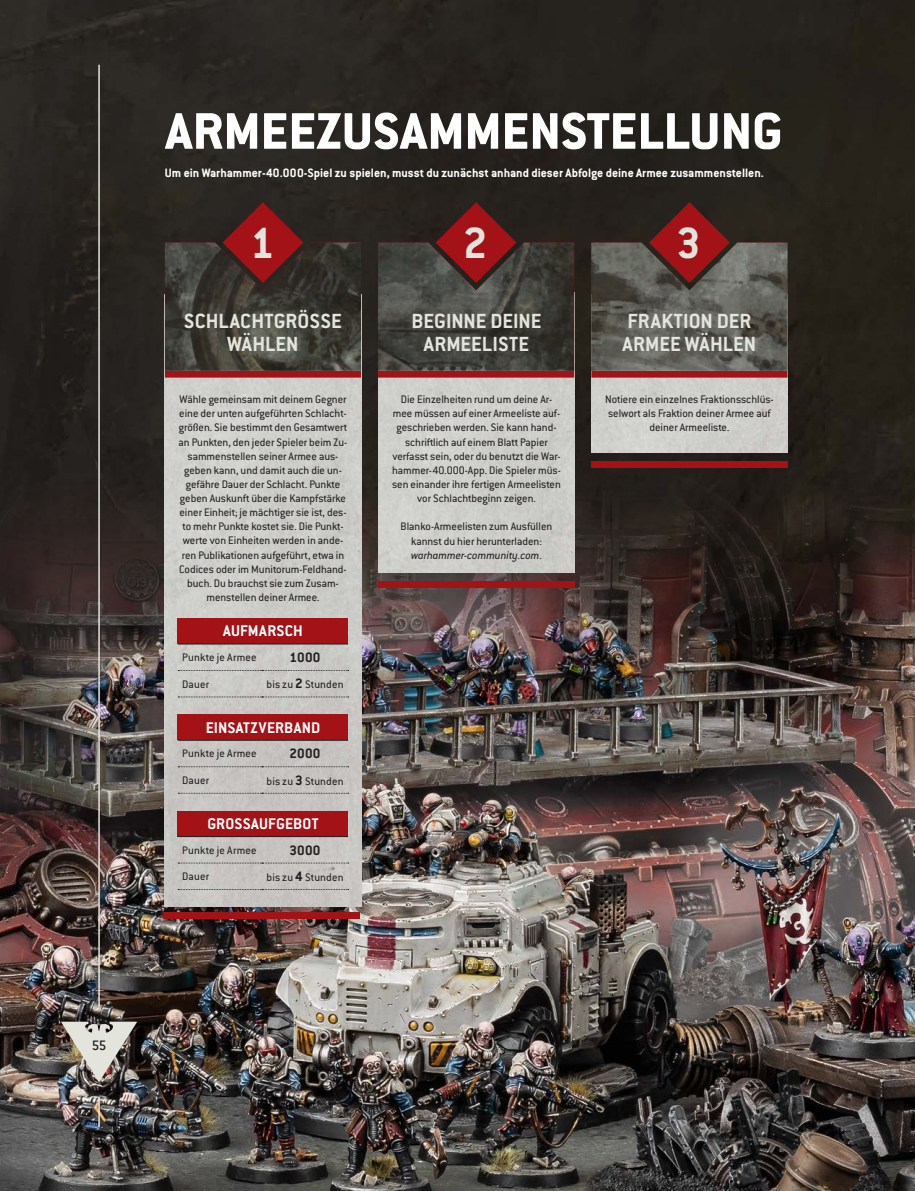
<style>
.page{position:relative;width:915px;height:1191px;background:#fff}
.page>*{position:absolute;margin:0;border:0;box-sizing:border-box;transform-origin:0 0}
.R1_1_Rules_Header_1{font:800 56.4px "Conduit ITC Std";color:#fff}
.Phase__Number_Large{font:700 48px "Conduit ITC Std";color:#e3e4dc}
.R1_4_Rules_Header_4{font:700 22.5px/22.5px "Conduit ITC Std";color:#e3e4dc;text-align:center}
.R3_1_Rules_Table_Hea{font:700 16.95px "Conduit ITC Std";letter-spacing:.01em;color:#fff}
.R3_3_Rules_Table_Bod{font:700 15px "Conduit ITC Std";letter-spacing:.01em;color:#231f20}
.t1{font:500 15px "Conduit ITC Std";color:#231f20}
.R2_1_Rules_Intro_Par{font:700 13.35px "Conduit ITC Std";color:#fff}
.Sequence_Body_Copy{font:12px/14.1px "Conduit ITC Std";color:#231f20;text-align:center}
.R3_3_Rules_Table_Bod-2{font:12px "Conduit ITC Std";letter-spacing:.015em;color:#231f20}
.s1{font-weight:700;font-size:15px}
.s2{font-style:italic}
</style>
<div class="page">
<div style="left:0;top:0;width:914px;height:432px;background:#26231e"></div>
<img style="left:0;top:432px;width:914px;height:759px">
<img style="left:165px;top:377px;width:196px;height:529px">
<div style="left:378px;top:377px;width:195px;height:195px;background:#cecfca"></div>
<div style="left:591px;top:377px;width:196px;height:75px;background:#cfd0cb"></div>
<div style="left:591px;top:461px;width:196px;height:6px;background:#a21217"></div>
<div style="left:378px;top:581px;width:196px;height:6px;background:#a21217"></div>
<div style="left:164px;top:912px;width:196px;height:7px;background:#a21217"></div>
<svg style="left:591px;top:202px;width:196px;height:175px;background:#5e4a45"></svg>
<img style="left:61px;top:1021px;width:76px;height:60px">
<hr style="left:98px;top:65px;width:2px;height:941px;background:#e3e4dc">
<hr style="left:98px;top:1096px;width:2px;height:31px;background:#e3e4dc">
<svg style="left:165px;top:202px;width:196px;height:175px;background:#47332e"></svg>
<svg style="left:378px;top:202px;width:196px;height:175px;background:#493532"></svg>
<div style="left:178px;top:618px;width:170px;height:26px;background:#a21217"></div>
<hr style="left:178px;top:643px;width:84px;height:1px;background:#231f20">
<hr style="left:262px;top:643px;width:86px;height:1px;background:#231f20">
<svg style="left:178px;top:696px;width:170px;height:1px"></svg>
<svg style="left:178px;top:670px;width:170px;height:1px"></svg>
<div style="left:178px;top:714px;width:170px;height:26px;background:#a21217"></div>
<hr style="left:178px;top:740px;width:84px;height:1px;background:#231f20">
<hr style="left:262px;top:740px;width:86px;height:1px;background:#231f20">
<svg style="left:178px;top:793px;width:170px;height:1px"></svg>
<svg style="left:178px;top:766px;width:170px;height:1px"></svg>
<div style="left:178px;top:810px;width:170px;height:26px;background:#a21217"></div>
<hr style="left:178px;top:836px;width:84px;height:1px;background:#231f20">
<hr style="left:262px;top:836px;width:86px;height:1px;background:#231f20">
<svg style="left:178px;top:889px;width:170px;height:1px"></svg>
<svg style="left:178px;top:862px;width:170px;height:1px"></svg>
<p class="R1_1_Rules_Header_1" style="left:165px;top:97px;width:618px">ARMEEZUSAMMENSTELLUNG</p>
<p class="R2_1_Rules_Intro_Par" style="left:165px;top:165px;width:600px">Um ein Warhammer-40.000-Spiel zu spielen, musst du zunächst anhand dieser Abfolge deine Armee zusammenstellen.</p>
<p class="Phase__Number_Large" style="left:250px;top:214px;width:26px">1</p>
<p class="Phase__Number_Large" style="left:463px;top:214px;width:26px">2</p>
<p class="Phase__Number_Large" style="left:676px;top:214px;width:26px">3</p>
<p class="R1_4_Rules_Header_4" style="left:184px;top:309px;width:159px">SCHLACHTGRÖSSE<br>WÄHLEN</p>
<p class="R1_4_Rules_Header_4" style="left:411px;top:309px;width:131px">BEGINNE DEINE<br>ARMEELISTE</p>
<p class="R1_4_Rules_Header_4" style="left:622px;top:309px;width:135px;text-align:left">FRAKTION DER<br>ARMEE WÄHLEN</p>
<p class="Sequence_Body_Copy" style="left:178px;top:392px;width:170px">Wähle gemeinsam mit deinem Gegner eine der unten aufgeführten Schlacht&shy;größen. Sie bestimmt den Gesamtwert an Punkten, den jeder Spieler beim Zu&shy;sammenstellen seiner Armee aus&shy;geben kann, und damit auch die un&shy;gefähre Dauer der Schlacht. Punkte geben Auskunft über die Kampfstärke einer Einheit; je mächtiger sie ist, des&shy;to mehr Punkte kostet sie. Die Punkt&shy;werte von Einheiten werden in ande&shy;ren Publikationen aufgeführt, etwa in Codices oder im Munitorum-Feldhand&shy;buch. Du brauchst sie zum Zusam&shy;menstellen deiner Armee.</p>
<p class="R3_1_Rules_Table_Hea" style="left:223px;top:621px;width:81px">AUFMARSCH</p>
<p class="R3_3_Rules_Table_Bod-2" style="left:182px;top:650px;width:76px">Punkte je Armee</p>
<p class="R3_3_Rules_Table_Bod" style="left:289px;top:648px;width:32px">1000</p>
<p class="R3_3_Rules_Table_Bod-2" style="left:182px;top:676px;width:28px">Dauer</p>
<p class="R3_3_Rules_Table_Bod-2" style="left:266px;top:677px;width:78px">bis zu <span class="s1">2</span> Stunden</p>
<p class="R3_1_Rules_Table_Hea" style="left:206px;top:717px;width:116px">EINSATZVERBAND</p>
<p class="R3_3_Rules_Table_Bod-2" style="left:182px;top:746px;width:76px">Punkte je Armee</p>
<p class="R3_3_Rules_Table_Bod" style="left:289px;top:744px;width:32px">2000</p>
<p class="R3_3_Rules_Table_Bod-2" style="left:182px;top:773px;width:28px">Dauer</p>
<p class="R3_3_Rules_Table_Bod-2" style="left:266px;top:773px;width:78px">bis zu <span class="s1">3</span> Stunden</p>
<p class="R3_1_Rules_Table_Hea" style="left:207px;top:813px;width:113px">GROSSAUFGEBOT</p>
<p class="R3_3_Rules_Table_Bod-2" style="left:182px;top:842px;width:76px">Punkte je Armee</p>
<p class="R3_3_Rules_Table_Bod" style="left:289px;top:840px;width:32px">3000</p>
<p class="R3_3_Rules_Table_Bod-2" style="left:182px;top:869px;width:28px">Dauer</p>
<p class="R3_3_Rules_Table_Bod-2" style="left:266px;top:870px;width:78px">bis zu <span class="s1">4</span> Stunden</p>
<p class="Sequence_Body_Copy" style="left:392px;top:392px;width:170px">Die Einzelheiten rund um deine Ar&shy;mee müssen auf einer Armeeliste auf&shy;geschrieben werden. Sie kann hand&shy;schriftlich auf einem Blatt Papier verfasst sein, oder du benutzt die War&shy;hammer-40.000-App. Die Spieler müs&shy;sen einander ihre fertigen Armeelisten vor Schlachtbeginn zeigen.</p>
<p class="Sequence_Body_Copy" style="left:400px;top:519px;width:153px">Blanko-Armeelisten zum Ausfüllen kannst du hier herunterladen: <span class="s2">warhammer-community.com</span>.</p>
<p class="Sequence_Body_Copy" style="left:605px;top:392px;width:170px">Notiere ein einzelnes Fraktionsschlüs&shy;selwort als Fraktion deiner Armee auf deiner Armeeliste.</p>
<p class="t1" style="left:92px;top:1036px;width:16px">55</p>
</div>
